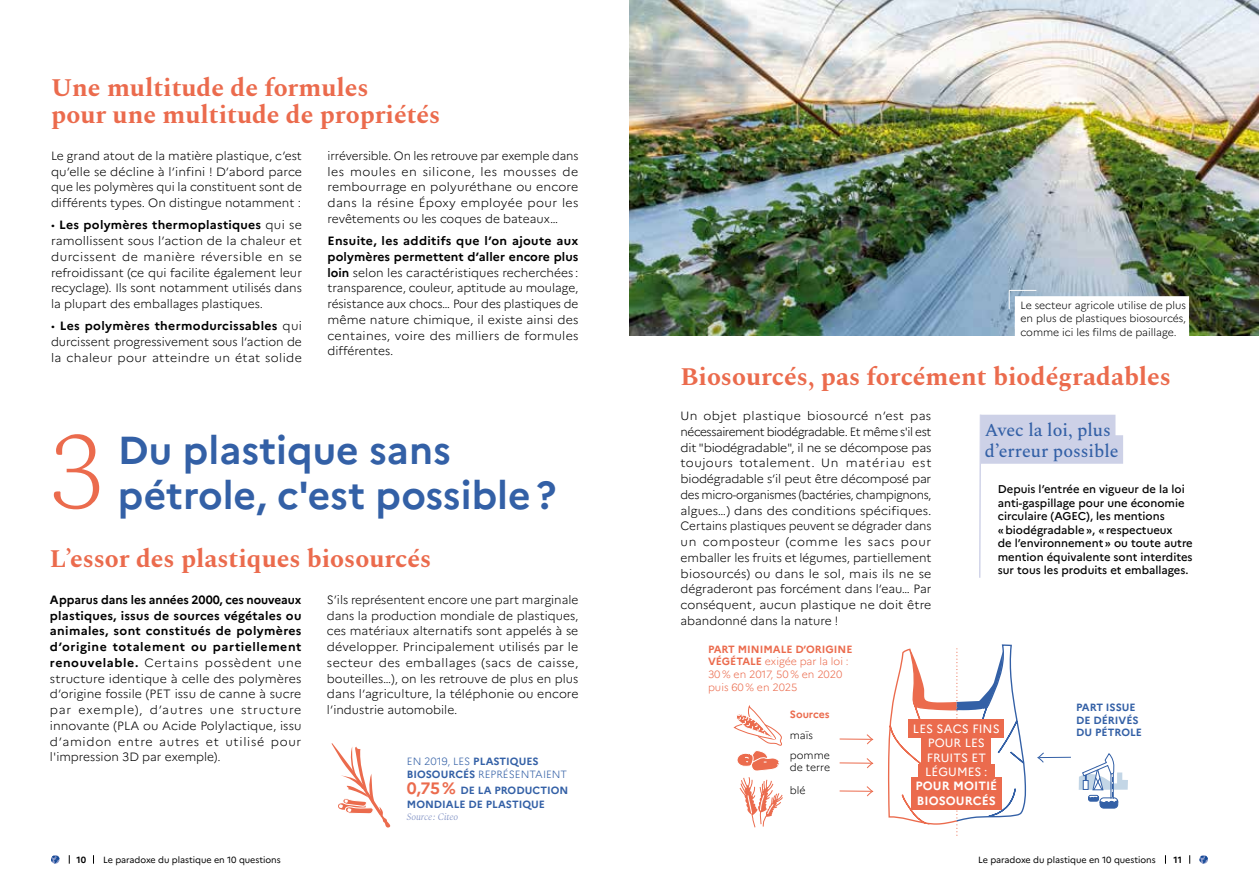
<style>
.page{position:relative;width:1259px;height:893px;background:#fff}
.page>*{position:absolute;margin:0;border:0;box-sizing:border-box;transform-origin:0 0}
.t1{font:200 110.55px "Spectral";color:#eb6b4d}
.t2{font:700 39px/45px "Marianne";color:#3360a6}
.t3{font:700 25.5px/27px "Spectral";color:#eb6b4d}
.t4{font:500 18px/20.5px "Spectral";color:#3360a6}
.t5{font:300 12px/15.8px "Marianne";color:#000;text-align:justify}
.t6{font:12px/14.4px "Marianne";letter-spacing:.005em;color:#fff;text-align:center}
.t7{font:700 12px/14.4px "Marianne";letter-spacing:.005em;color:#fff}
.t8{font:500 11.25px/13.5px "Marianne";color:#000}
.t9{font:300 10.5px/13.5px "Marianne";color:#000;text-align:justify}
.t10{font:300 10.5px/12.6px "Marianne";color:#eb6b4d}
.t11{font:700 10.5px/12.6px "Marianne";color:#3360a6}
.t12{font:300 10.5px/13.5px "Marianne";color:#3360a6}
.t13{font:700 10.5px "Marianne";letter-spacing:-.005em;color:#eb6b4d}
.t14{font:italic 300 9.75px "Spectral";letter-spacing:-.015em;color:#788ac0}
.t15{font:9px "Marianne";letter-spacing:-.005em;color:#000}
.t16{font:700 9px "Marianne";color:#000}
.s1{font-weight:700}
.s2{font-size:16.5px;color:#eb6b4d}
</style>
<div class="page">
<img style="left:629px;top:0;width:630px;height:336px">
<div style="left:980px;top:415px;width:135px;height:28px;background:#cdd1e7"></div>
<div style="left:980px;top:435px;width:143px;height:29px;background:#cdd1e7"></div>
<svg style="left:979px;top:414px;width:3px;height:164px"></svg>
<svg style="left:1009px;top:290px;width:27px;height:19px"></svg>
<div style="left:1015px;top:296px;width:174px;height:20px;background:#fff"></div>
<div style="left:1015px;top:310px;width:174px;height:19px;background:#fff"></div>
<div style="left:1015px;top:323px;width:174px;height:20px;background:#fff"></div>
<svg style="left:331px;top:743px;width:59px;height:85px"></svg>
<svg style="left:1078px;top:753px;width:50px;height:56px"></svg>
<svg style="left:733px;top:705px;width:50px;height:123px"></svg>
<svg style="left:839px;top:734px;width:35px;height:11px"></svg>
<svg style="left:839px;top:758px;width:35px;height:11px"></svg>
<svg style="left:839px;top:786px;width:35px;height:11px"></svg>
<svg style="left:1037px;top:752px;width:34px;height:11px"></svg>
<svg style="left:888px;top:644px;width:138px;height:192px"></svg>
<div style="left:921px;top:737px;width:69px;height:41px;background:#eb6b4d"></div>
<div style="left:908px;top:719px;width:95px;height:19px;background:#eb6b4d"></div>
<div style="left:918px;top:764px;width:76px;height:18px;background:#eb6b4d"></div>
<div style="left:910px;top:777px;width:91px;height:17px;background:#eb6b4d"></div>
<div style="left:910px;top:792px;width:91px;height:17px;background:#eb6b4d"></div>
<svg style="left:51px;top:855px;width:9px;height:9px"></svg>
<svg style="left:1199px;top:855px;width:9px;height:9px"></svg>
<h3 class="t3" style="left:51px;top:75px;width:391px">Une multitude de formules<br>pour une multitude de propriétés</h3>
<p class="t5" style="left:51px;top:147px;width:252px">Le grand atout de la matière plastique, c’est qu’elle se décline à l’infini ! D’abord parce que les polymères qui la constituent sont de différents types. On distingue notamment :</p>
<p class="t5" style="left:51px;top:216px;width:252px">• <span class="s1">Les polymères thermoplastiques</span> qui se ramollissent sous l’action de la chaleur et durcissent de manière réversible en se refroidissant (ce qui facilite également leur recyclage). Ils sont notamment utilisés dans la plupart des emballages plastiques.</p>
<p class="t5" style="left:51px;top:317px;width:252px">• <span class="s1">Les polymères thermodurcissables</span> qui durcissent progressivement sous l’action de la chaleur pour atteindre un état solide</p>
<p class="t5" style="left:327px;top:147px;width:252px">irréversible. On les retrouve par exemple dans les moules en silicone, les mousses de rembourrage en polyuréthane ou encore dans la résine Époxy employée pour les revêtements ou les coques de bateaux…</p>
<p class="t5" style="left:327px;top:232px;width:252px"><span class="s1">Ensuite, les additifs que l’on ajoute aux polymères permettent d’aller encore plus loin</span> selon les caractéristiques recherchées : transparence, couleur, aptitude au moulage, résistance aux chocs… Pour des plastiques de même nature chimique, il existe ainsi des centaines, voire des milliers de formules différentes.</p>
<h1 class="t1" style="left:50px;top:391px;width:57px">3</h1>
<h2 class="t2" style="left:118px;top:424px;width:440px">Du plastique sans pétrole, c'est possible ?</h2>
<h3 class="t3" style="left:50px;top:546px;width:383px">L’essor des plastiques biosourcés</h3>
<p class="t5" style="left:50px;top:591px;width:253px"><span class="s1">Apparus dans les années 2000, ces nouveaux plastiques, issus de sources végétales ou animales, sont constitués de polymères d’origine totalement ou partiellement renouvelable.</span> Certains possèdent une structure identique à celle des polymères d’origine fossile (PET issu de canne à sucre par exemple), d’autres une structure innovante (PLA ou Acide Polylactique, issu d’amidon entre autres et utilisé pour l'impression 3D par exemple).</p>
<p class="t5" style="left:327px;top:591px;width:253px">S’ils représentent encore une part marginale dans la production mondiale de plastiques, ces matériaux alternatifs sont appelés à se développer. Principalement utilisés par le secteur des emballages (sacs de caisse, bouteilles…), on les retrouve de plus en plus dans l’agriculture, la téléphonie ou encore l’industrie automobile.</p>
<p class="t12" style="left:407px;top:753px;width:162px">EN 2019, LES <span class="s1">PLASTIQUES<br>BIOSOURCÉS</span> REPRÉSENTAIENT</p>
<p class="t11" style="left:407px;top:783px;width:163px;line-height:13.5px"><span class="s2">0,75 %</span> DE LA PRODUCTION<br>MONDIALE DE PLASTIQUE</p>
<p class="t14" style="left:407px;top:809px;width:53px">Source : Citeo</p>
<p class="t9" style="left:1020px;top:298px;width:167px">Le secteur agricole utilise de plus en plus de plastiques biosourcés, comme ici les films de paillage.</p>
<h3 class="t3" style="left:680px;top:363px;width:492px">Biosourcés, pas forcément biodégradables</h3>
<p class="t5" style="left:680px;top:407px;width:253px">Un objet plastique biosourcé n’est pas nécessairement biodégradable. Et même s'il est dit "biodégradable", il ne se décompose pas toujours totalement. Un matériau est biodégradable s’il peut être décomposé par des micro-organismes (bactéries, champignons, algues…) dans des conditions spécifiques.<br>Certains plastiques peuvent se dégrader dans un composteur (comme les sacs pour emballer les fruits et légumes, partiellement biosourcés) ou dans le sol, mais ils ne se dégraderont pas forcément dans l’eau… Par conséquent, aucun plastique ne doit être abandonné dans la nature !</p>
<h3 class="t4" style="left:985px;top:421px;width:135px">Avec la loi, plus d’erreur possible</h3>
<p class="t8" style="left:997px;top:482px;width:196px">Depuis l’entrée en vigueur de la loi anti-gaspillage pour une économie circulaire (AGEC), les mentions<br>« biodégradable », « respectueux<br>de l’environnement » ou toute autre mention équivalente sont interdites sur tous les produits et emballages.</p>
<p class="t10" style="left:708px;top:643px;width:146px"><span class="s1">PART MINIMALE D’ORIGINE<br>VÉGÉTALE</span> exigée par la loi :<br>30 % en 2017, 50 % en 2020 puis 60 % en 2025</p>
<p class="t13" style="left:790px;top:708px;width:41px">Sources</p>
<p class="t9" style="left:790px;top:726px;width:42px;line-height:19.5px">maïs pomme</p>
<p class="t9" style="left:790px;top:760px;width:42px">de terre</p>
<p class="t9" style="left:790px;top:784px;width:17px">blé</p>
<p class="t6" style="left:913px;top:721px;width:88px">LES SACS FINS<br>POUR LES<br>FRUITS ET<br>LÉGUMES :</p>
<p class="t7" style="left:915px;top:779px;width:83px">POUR MOITIÉ<br>BIOSOURCÉS</p>
<p class="t11" style="left:1076px;top:701px;width:67px">PART ISSUE<br>DE DÉRIVÉS<br>DU PÉTROLE</p>
<p class="t16" style="left:76px;top:852px;width:12px">10</p>
<p class="t15" style="left:103px;top:852px;width:179px">Le paradoxe du plastique en 10 questions</p>
<p class="t15" style="left:978px;top:852px;width:179px">Le paradoxe du plastique en 10 questions</p>
<p class="t16" style="left:1173px;top:852px;width:10px">11</p>
</div>
